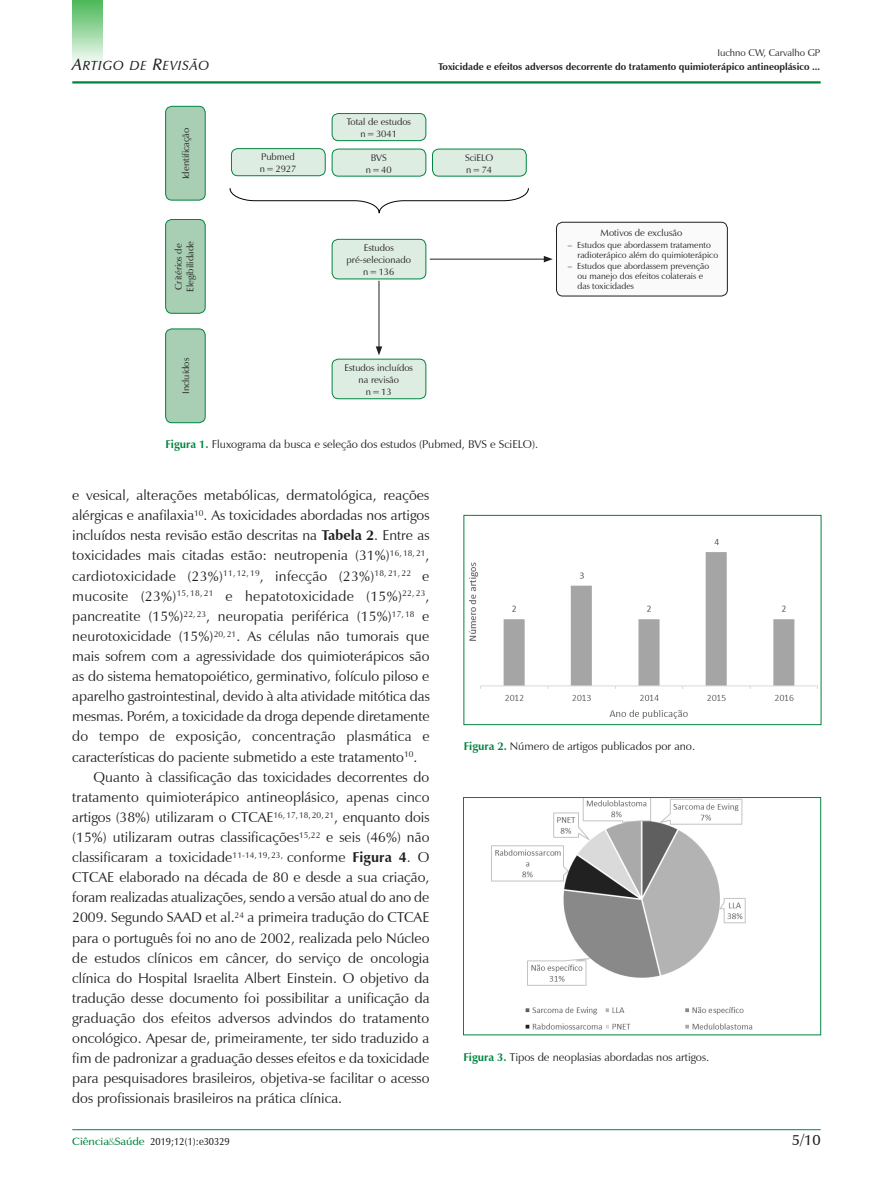
<style>
.page{position:relative;width:893px;height:1191px;background:#fff}
.page>*{position:absolute;margin:0;border:0;box-sizing:border-box;transform-origin:0 0}
.t1{font:600 15px "Zapf Humanist 601 BT";color:#231f20}
.t2{font:14.25px "Zapf Humanist 601 BT";color:#231f20}
.t3{font:14.25px "Zapf Humanist 601 BT";letter-spacing:.02em;color:#231f20}
.t4{font:13.2px "Zapf Humanist 601 BT Demi Italic SC800";letter-spacing:.065em;color:#231f20}
.t5{font:11.25px "Zapf Humanist 601 BT";color:#231f20}
.t6{font:600 10.5px "Zapf Humanist 601 BT";color:#231f20;scale:.9 1}
.t7{font:700 9.75px "Zapf Humanist 601 BT";color:#231f20}
.t8{font:9.75px "Zapf Humanist 601 BT";color:#231f20}
.t9{font:9.6px/11.7px "Zapf Humanist 601 BT";color:#231f20;text-align:center}
.t10{font:8.85px/10.4px "Zapf Humanist 601 BT";color:#231f20}
.s1{font-size:16.5px}
.s2{font-weight:700;color:#008540}
.s3{font-weight:700}
.s4{color:#008540}
.s5{color:#71b48c}
</style>
<div class="page">
<hr style="left:72px;top:1129px;width:749px;height:1px;background:#008540">
<hr style="left:72px;top:81px;width:749px;height:2px;background:#008540">
<div style="left:71px;top:9px;width:33px;height:64px;background:#49b857;opacity:.75"></div>
<div style="left:71px;top:0;width:33px;height:35px;background:#49b857;opacity:.75"></div>
<div style="left:332px;top:114px;width:94px;height:27px;background:#deede2;border-radius:6px"></div>
<div style="left:332px;top:113px;width:94px;height:28px;border:1px solid #008540;border-radius:6px"></div>
<div style="left:231px;top:149px;width:94px;height:27px;background:#deede2;border-radius:6px"></div>
<div style="left:231px;top:148px;width:94px;height:28px;border:1px solid #008540;border-radius:6px"></div>
<div style="left:332px;top:149px;width:94px;height:27px;background:#deede2;border-radius:6px"></div>
<div style="left:332px;top:149px;width:94px;height:27px;border:1px solid #008540;border-radius:6px"></div>
<div style="left:432px;top:149px;width:94px;height:27px;background:#deede2;border-radius:6px"></div>
<div style="left:432px;top:149px;width:94px;height:27px;border:1px solid #008540;border-radius:6px"></div>
<div style="left:332px;top:239px;width:94px;height:40px;background:#deede2;border-radius:6px"></div>
<div style="left:332px;top:239px;width:94px;height:40px;border:1px solid #008540;border-radius:6px"></div>
<div style="left:332px;top:359px;width:94px;height:40px;background:#deede2;border-radius:6px"></div>
<div style="left:332px;top:359px;width:94px;height:40px;border:1px solid #008540;border-radius:6px"></div>
<div style="left:166px;top:329px;width:39px;height:94px;background:#a8ceb4;border-radius:6px"></div>
<div style="left:165px;top:329px;width:40px;height:94px;border:1px solid #008540;border-radius:6px"></div>
<div style="left:166px;top:106px;width:39px;height:94px;background:#a8ceb4;border-radius:6px"></div>
<div style="left:165px;top:106px;width:40px;height:94px;border:1px solid #008540;border-radius:6px"></div>
<div style="left:166px;top:219px;width:39px;height:94px;background:#a8ceb4;border-radius:6px"></div>
<div style="left:165px;top:219px;width:40px;height:94px;border:1px solid #008540;border-radius:6px"></div>
<div style="left:556px;top:222px;width:171px;height:74px;background:#fafafa;border-radius:6px"></div>
<div style="left:556px;top:222px;width:171px;height:74px;border:1px solid #231f20;border-radius:6px"></div>
<hr style="left:430px;top:259px;width:116px;height:1px;background:#231f20">
<svg style="left:544px;top:256px;width:9px;height:6px"></svg>
<hr style="left:379px;top:281px;width:1px;height:68px;background:#231f20">
<svg style="left:376px;top:346px;width:6px;height:9px"></svg>
<svg style="left:229px;top:188px;width:300px;height:25px"></svg>
<img style="left:468px;top:539px;width:350px;height:180px">
<div style="left:463px;top:515px;width:358px;height:210px;border:1px solid #008540"></div>
<img style="left:491px;top:799px;width:262px;height:231px">
<div style="left:463px;top:797px;width:358px;height:238px;border:1px solid #008540"></div>
<p class="t4" style="left:72px;top:57px;width:138px"><span class="s1">A</span>RTIGO DE <span class="s1">R</span>EVISÃO</p>
<p class="t9" style="left:180px;top:179px;width:53px;rotate:-90deg">Identificação</p>
<p class="t9" style="left:173px;top:292px;width:52px;text-align:left;rotate:-90deg">Critérios de<br>Elegibilidade</p>
<p class="t9" style="left:180px;top:394px;width:38px;rotate:-90deg">Incluídos</p>
<p class="t9" style="left:346px;top:116px;width:66px">Total de estudos n=3041</p>
<p class="t8" style="left:717px;top:47px;width:104px">Iuchno CW, Carvalho GP</p>
<p class="t7" style="left:438px;top:60px;width:384px">Toxicidade e efeitos adversos decorrente do tratamento quimioterápico antineoplásico ...</p>
<p class="t9" style="left:260px;top:151px;width:38px;text-align:left">Pubmed n=2927</p>
<p class="t9" style="left:366px;top:152px;width:28px">BVS n=40</p>
<p class="t9" style="left:465px;top:152px;width:30px;text-align:left">SciELO n=74</p>
<p class="t9" style="left:347px;top:242px;width:66px">Estudos pré-selecionado n=136</p>
<p class="t9" style="left:344px;top:362px;width:70px">Estudos incluídos na revisão</p>
<p class="t9" style="left:366px;top:385px;width:28px">n=13</p>
<p class="t9" style="left:601px;top:226px;width:83px">Motivos de exclusão</p>
<p class="t10" style="left:577px;top:240px;width:142px;text-indent:-10px">– Estudos que abordassem tratamento radioterápico além do quimioterápico</p>
<p class="t10" style="left:577px;top:260px;width:133px;text-indent:-10px">– Estudos que abordassem prevenção ou manejo dos efeitos colaterais e das toxicidades</p>
<p class="t5" style="left:166px;top:437px;width:374px"><span class="s2">Figura 1.</span> Fluxograma da busca e seleção dos estudos (Pubmed, BVS e SciELO).</p>
<p class="t2" style="left:72px;top:486px;width:359px">e vesical, alterações metabólicas, dermatológica, reações</p>
<p class="t2" style="left:72px;top:506px;width:359px">alérgicas e anafilaxia<sup>10</sup>. As toxicidades abordadas nos artigos</p>
<p class="t2" style="left:72px;top:526px;width:359px">incluídos nesta revisão estão descritas na <span class="s3">Tabela 2</span>. Entre as</p>
<p class="t2" style="left:72px;top:547px;width:359px">toxicidades mais citadas estão: neutropenia (31%)<sup>16,</sup> <sup>18,</sup> <sup>21</sup>,</p>
<p class="t3" style="left:72px;top:567px;width:359px">cardiotoxicidade (23%)<sup>11,</sup> <sup>12,</sup> <sup>19</sup>, infecção (23%)<sup>18,</sup> <sup>21,</sup> <sup>22</sup> e</p>
<p class="t3" style="left:72px;top:587px;width:359px">mucosite (23%)<sup>15,</sup> <sup>18,</sup> <sup>21</sup> e hepatotoxicidade (15%)<sup>22,</sup> <sup>23</sup>,</p>
<p class="t2" style="left:72px;top:607px;width:359px">pancreatite (15%)<sup>22,</sup> <sup>23</sup>, neuropatia periférica (15%)<sup>17,</sup> <sup>18</sup> e</p>
<p class="t2" style="left:72px;top:627px;width:359px">neurotoxicidade (15%)<sup>20,</sup> <sup>21</sup>. As células não tumorais que</p>
<p class="t2" style="left:72px;top:647px;width:359px">mais sofrem com a agressividade dos quimioterápicos são</p>
<p class="t2" style="left:72px;top:667px;width:359px">as do sistema hematopoiético, germinativo, folículo piloso e</p>
<p class="t2" style="left:72px;top:687px;width:359px">aparelho gastrointestinal, devido à alta atividade mitótica das</p>
<p class="t2" style="left:72px;top:707px;width:359px">mesmas. Porém, a toxicidade da droga depende diretamente</p>
<p class="t3" style="left:72px;top:727px;width:359px">do tempo de exposição, concentração plasmática e</p>
<p class="t2" style="left:72px;top:748px;width:346px">características do paciente submetido a este tratamento<sup>10</sup>.</p>
<p class="t2" style="left:94px;top:768px;width:337px">Quanto à classificação das toxicidades decorrentes do</p>
<p class="t2" style="left:72px;top:788px;width:359px">tratamento quimioterápico antineoplásico, apenas cinco</p>
<p class="t2" style="left:72px;top:808px;width:359px">artigos (38%) utilizaram o CTCAE<sup>16,17,18,20,21</sup>, enquanto dois</p>
<p class="t2" style="left:72px;top:828px;width:359px">(15%) utilizaram outras classificações<sup>15,22</sup> e seis (46%) não</p>
<p class="t2" style="left:72px;top:848px;width:359px">classificaram a toxicidade<sup>11-14,</sup> <sup>19,</sup> <sup>23,</sup> conforme <span class="s3">Figura 4</span>. O</p>
<p class="t2" style="left:72px;top:868px;width:359px">CTCAE elaborado na década de 80 e desde a sua criação,</p>
<p class="t2" style="left:72px;top:888px;width:359px">foram realizadas atualizações, sendo a versão atual do ano de</p>
<p class="t2" style="left:72px;top:908px;width:359px">2009. Segundo SAAD et al.<sup>24</sup> a primeira tradução do CTCAE</p>
<p class="t2" style="left:72px;top:928px;width:359px">para o português foi no ano de 2002, realizada pelo Núcleo</p>
<p class="t2" style="left:72px;top:949px;width:359px">de estudos clínicos em câncer, do serviço de oncologia</p>
<p class="t2" style="left:72px;top:969px;width:359px">clínica do Hospital Israelita Albert Einstein. O objetivo da</p>
<p class="t2" style="left:72px;top:989px;width:359px">tradução desse documento foi possibilitar a unificação da</p>
<p class="t2" style="left:72px;top:1009px;width:359px">graduação dos efeitos adversos advindos do tratamento</p>
<p class="t2" style="left:72px;top:1029px;width:359px">oncológico. Apesar de, primeiramente, ter sido traduzido a</p>
<p class="t2" style="left:72px;top:1049px;width:359px">fim de padronizar a graduação desses efeitos e da toxicidade</p>
<p class="t2" style="left:72px;top:1069px;width:359px">para pesquisadores brasileiros, objetiva-se facilitar o acesso</p>
<p class="t2" style="left:72px;top:1089px;width:271px">dos profissionais brasileiros na prática clínica.</p>
<p class="t5" style="left:464px;top:739px;width:233px"><span class="s2">Figura 2.</span> Número de artigos publicados por ano.</p>
<p class="t5" style="left:463px;top:1050px;width:247px"><span class="s2">Figura 3.</span> Tipos de neoplasias abordadas nos artigos.</p>
<p class="t6" style="left:72px;top:1134px;width:176px"><span class="s4">Ciência</span><span class="s5">&amp;</span><span class="s4">Saúde</span> 2019;12(1):e30329</p>
<p class="t1" style="left:792px;top:1130px;width:30px">5/10</p>
</div>
